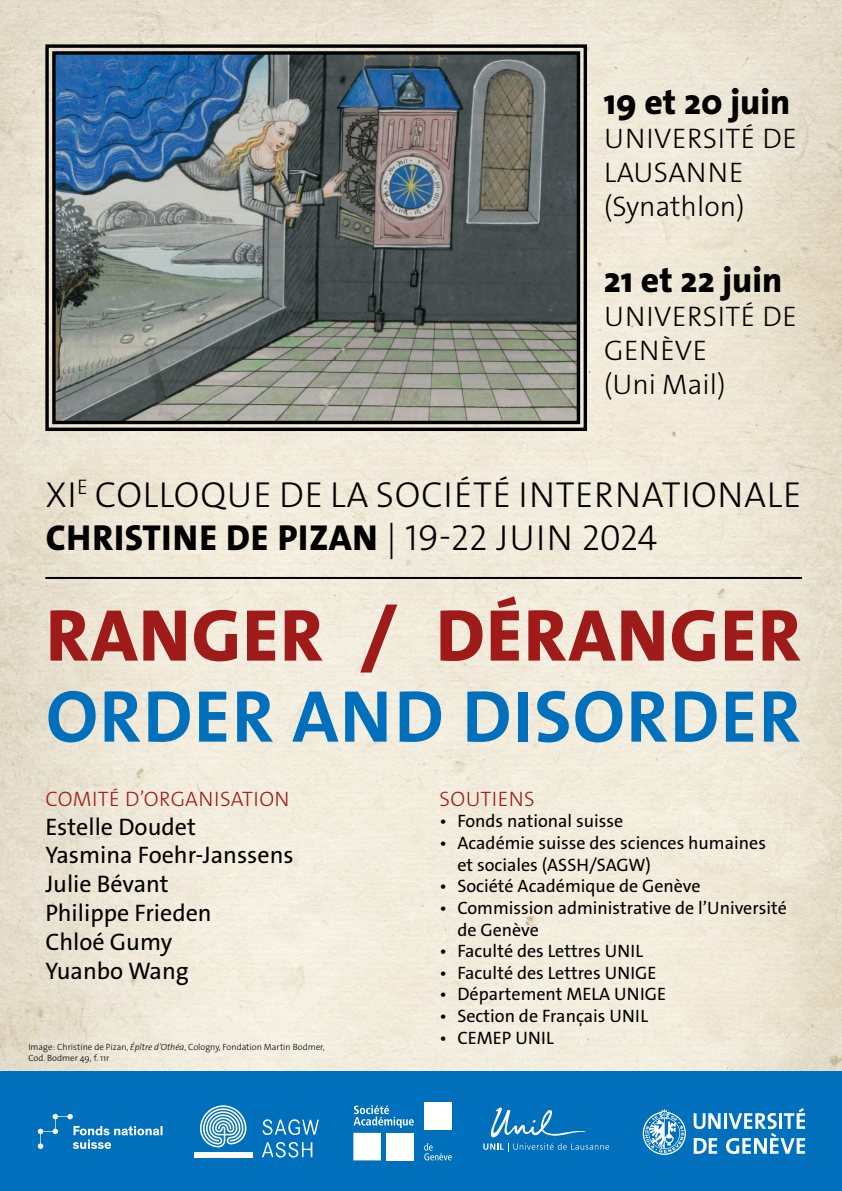
<style>
.page{position:relative;width:842px;height:1191px;background:#fff}
.page>*{position:absolute;margin:0;border:0;box-sizing:border-box;transform-origin:0 0}
.t1{font:700 74px "The Sans Os F";letter-spacing:.02em;color:#0070bc}
.t2{font:800 74px "The Sans Os F";letter-spacing:.02em;color:#9e1b19}
.t3{font:300 36.3px/43.6px "The Sans Os F";letter-spacing:.02em;color:#000}
.t4{font:800 35.5px "The Sans Os F";color:#000}
.t5{font:300 28.4px/34.1px "The Sans Os F";letter-spacing:.02em;color:#000}
.t6{font:24px/28.8px "The Sans Os F";color:#000}
.t7{font:300 21px "The Sans Os F";letter-spacing:.02em;color:#9e1b19}
.t8{font:18px/21.6px "The Sans Os F";color:#000}
.t9{font:300 9px/10.8px "The Sans Os F";color:#000}
.s1{font-weight:800}
.s2{font-style:italic}
</style>
<div class="page">
<img style="left:0;top:0;width:842px;height:1071px">
<div style="left:0;top:1071px;width:842px;height:120px;background:#0070bc"></div>
<svg style="left:643px;top:1109px;width:43px;height:45px"></svg>
<svg style="left:694px;top:1108px;width:111px;height:46px"></svg>
<svg style="left:483px;top:1107px;width:126px;height:44px"></svg>
<svg style="left:353px;top:1105px;width:61px;height:23px"></svg>
<div style="left:353px;top:1132px;width:28px;height:28px;background:#fff"></div>
<div style="left:386px;top:1132px;width:28px;height:28px;background:#fff"></div>
<div style="left:424px;top:1102px;width:28px;height:28px;background:#fff"></div>
<svg style="left:424px;top:1143px;width:28px;height:17px"></svg>
<svg style="left:200px;top:1105px;width:46px;height:42px"></svg>
<div style="left:194px;top:1151px;width:58px;height:6px;background:#fff"></div>
<svg style="left:262px;top:1119px;width:57px;height:38px"></svg>
<svg style="left:38px;top:1114px;width:124px;height:35px"></svg>
<svg style="left:44px;top:43px;width:545px;height:390px"></svg>
<img style="left:50px;top:50px;width:532px;height:376px">
<hr style="left:45px;top:577px;width:757px;height:2px;background:#000">
<h3 class="t4" style="left:604px;top:79px;width:188px">19 et 20 juin</h3>
<h3 class="t5" style="left:604px;top:122px;width:195px">UNIVERSITÉ DE<br>LAUSANNE (Synathlon)</h3>
<h3 class="t4" style="left:604px;top:257px;width:180px">21 et 22 juin</h3>
<h3 class="t5" style="left:604px;top:299px;width:195px">UNIVERSITÉ DE<br>GENÈVE<br>(Uni Mail)</h3>
<h2 class="t3" style="left:46px;top:473px;width:757px">XI<sup>E</sup> COLLOQUE DE LA SOCIÉTÉ INTERNATIONALE<br><span class="s1">CHRISTINE DE PIZAN</span> | 19-22 JUIN 2024</h2>
<h1 class="t2" style="left:46px;top:588px;width:756px">RANGER / DÉRANGER</h1>
<h1 class="t1" style="left:46px;top:669px;width:756px">ORDER AND DISORDER</h1>
<p class="t7" style="left:46px;top:785px;width:245px">COMITÉ D’ORGANISATION</p>
<h3 class="t6" style="left:45px;top:812px;width:250px">Estelle Doudet<br>Yasmina Foehr-Janssens<br>Julie Bévant<br>Philippe Frieden<br>Chloé Gumy<br>Yuanbo Wang</h3>
<p class="t9" style="left:28px;top:1041px;width:298px">Image: Christine de Pizan, <span class="s2">Épître d’Othéa</span>, Cologny, Fondation Martin Bodmer,<br>Cod. Bodmer 49, f. 11r</p>
<p class="t7" style="left:440px;top:785px;width:97px">SOUTIENS</p>
<p class="t8" style="left:439px;top:810px;width:185px">• Fonds national suisse</p>
<p class="t8" style="left:457px;top:832px;width:310px;text-indent:-18px">• Académie suisse des sciences humaines et sociales (ASSH/SAGW)</p>
<p class="t8" style="left:439px;top:875px;width:263px">• Société Académique de Genève</p>
<p class="t8" style="left:457px;top:897px;width:331px;text-indent:-18px">• Commission administrative de l’Université de Genève</p>
<p class="t8" style="left:439px;top:940px;width:205px">• Faculté des Lettres UNIL</p>
<p class="t8" style="left:439px;top:962px;width:219px">• Faculté des Lettres UNIGE</p>
<p class="t8" style="left:439px;top:983px;width:228px">• Département MELA UNIGE</p>
<p class="t8" style="left:439px;top:1005px;width:210px">• Section de Français UNIL</p>
<p class="t8" style="left:439px;top:1026px;width:116px">• CEMEP UNIL</p>
</div>
